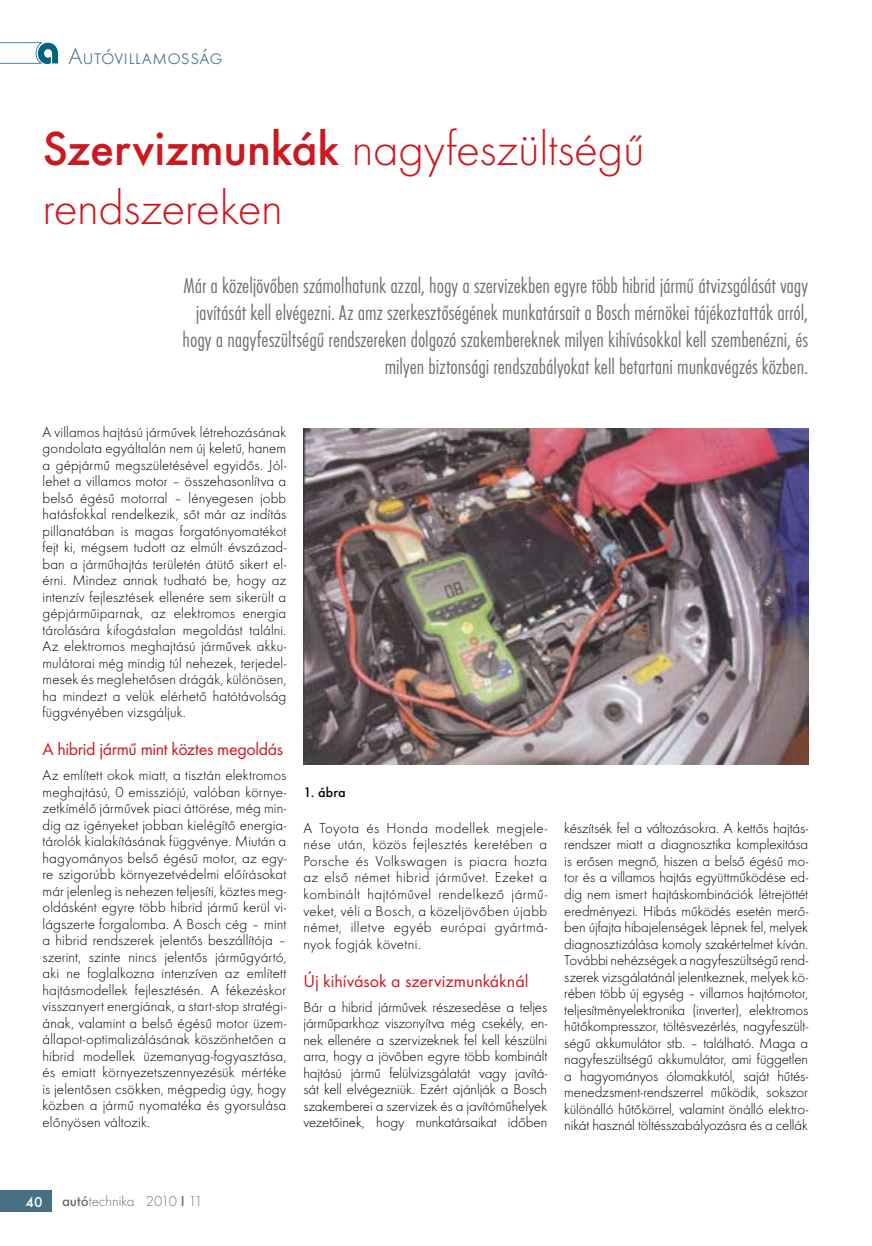
<style>
.page{position:relative;width:872px;height:1246px;background:#fff}
.page>*{position:absolute;margin:0;border:0;box-sizing:border-box;transform-origin:0 0}
.t1{font:300 49.5px/59.4px "Futura TOT";letter-spacing:-.01em;color:#ce181f}
.t2{font:300 24px "Futura TOT";color:#467082}
.t3{font:22.5px/27px "Futura TOT Lig Con";letter-spacing:-.005em;color:#6d6f71;text-align:right}
.t4{font:18px "Futura TOT Boo";letter-spacing:-.015em;color:#ce181f}
.t5{font:300 15px/16.5px "Futura TOT";letter-spacing:.005em;color:#000;text-align:justify}
.t6{font:300 15px "Futura TOT";color:#6d6f71}
.t7{font:500 15px "Futura TOT";color:#fff}
.t8{font:500 14.25px "Futura TOT";color:#000}
.s1{font-weight:500}
</style>
<div class="page">
<div style="left:0;top:1191px;width:51px;height:21px;background:#467082"></div>
<svg style="left:0;top:42px;width:58px;height:22px"></svg>
<img style="left:303px;top:428px;width:505px;height:336px">
<p class="t2" style="left:68px;top:43px;width:156px">Autóvillamosság</p>
<p class="t1" style="left:43px;top:119px;width:603px"><span class="s1">Szervizmunkák</span> nagyfeszültségű rendszereken</p>
<p class="t3" style="left:182px;top:272px;width:627px">Már a közeljövőben számolhatunk azzal, hogy a szervizekben egyre több hibrid jármű átvizsgálását vagy javítását kell elvégezni. Az amz szerkesztőségének munkatársait a Bosch mérnökei tájékoztatták arról, hogy a nagyfeszültségű rendszereken dolgozó szakembereknek milyen kihívásokkal kell szembenézni, és milyen biztonsági rendszabályokat kell betartani munkavégzés közben.</p>
<p class="t5" style="left:43px;top:423px;width:245px">A villamos hajtású járművek létrehozásának gondolata egyáltalán nem új keletű, hanem a gépjármű megszületésével egyidős. Jól&shy;lehet a villamos motor – összehasonlítva a belső égésű motorral – lényegesen jobb hatásfokkal rendelkezik, sőt már az indítás pillanatában is magas forgatónyomatékot fejt ki, mégsem tudott az elmúlt évszázad&shy;ban a járműhajtás területén átütő sikert el&shy;érni. Mindez annak tudható be, hogy az intenzív fejlesztések ellenére sem sikerült a gépjárműiparnak, az elektromos energia tárolására kifogástalan megoldást találni.<br>Az elektromos meghajtású járművek akku&shy;mulátorai még mindig túl nehezek, terjedel&shy;mesek és meglehetősen drágák, különösen, ha mindezt a velük elérhető hatótávolság függvényében vizsgáljuk.</p>
<p class="t4" style="left:43px;top:738px;width:242px">A hibrid jármű mint köztes megoldás</p>
<p class="t5" style="left:43px;top:767px;width:245px">Az említett okok miatt, a tisztán elektromos meghajtású, 0 emissziójú, valóban környe&shy;zetkímélő járművek piaci áttörése, még min&shy;dig az igényeket jobban kielégítő energia&shy;tárolók kialakításának függvénye. Miután a hagyományos belső égésű motor, az egy&shy;re szigorúbb környezetvédelmi előírásokat már jelenleg is nehezen teljesíti, köztes meg&shy;oldásként egyre több hibrid jármű kerül vi&shy;lágszerte forgalomba. A Bosch cég – mint a hibrid rendszerek jelentős beszállítója – szerint, szinte nincs jelentős járműgyártó, aki ne foglalkozna intenzíven az említett hajtásmodellek fejlesztésén. A fékezéskor visszanyert energiának, a start-stop stratégi&shy;ának, valamint a belső égésű motor üzem&shy;állapot-optimalizálásának köszönhetően a hibrid modellek üzemanyag-fogyasztása, és emiatt környezetszennyezésük mértéke is jelentősen csökken, mégpedig úgy, hogy közben a jármű nyomatéka és gyorsulása előnyösen változik.</p>
<p class="t8" style="left:303px;top:784px;width:44px">1. ábra</p>
<p class="t5" style="left:303px;top:820px;width:245px">A Toyota és Honda modellek megjele&shy;nése után, közös fejlesztés keretében a Porsche és Volkswagen is piacra hozta az első német hibrid járművet. Ezeket a kombinált hajtóművel rendelkező jármű&shy;veket, véli a Bosch, a közeljövőben újabb német, illetve egyéb európai gyártmá&shy;nyok fogják követni.</p>
<p class="t4" style="left:303px;top:970px;width:226px">Új kihívások a szervizmunkáknál</p>
<p class="t5" style="left:303px;top:998px;width:245px">Bár a hibrid járművek részesedése a teljes járműparkhoz viszonyítva még csekély, en&shy;nek ellenére a szervizeknek fel kell készülni arra, hogy a jövőben egyre több kombinált hajtású jármű felülvizsgálatát vagy javítá&shy;sát kell elvégezniük. Ezért ajánlják a Bosch szakemberei a szervizek és a javítóműhelyek vezetőinek, hogy munkatársaikat időben</p>
<p class="t5" style="left:564px;top:820px;width:245px">készítsék fel a változásokra. A kettős hajtás&shy;rendszer miatt a diagnosztika komplexitása is erősen megnő, hiszen a belső égésű mo&shy;tor és a villamos hajtás együttműködése ed&shy;dig nem ismert hajtáskombinációk létrejöttét eredményezi. Hibás működés esetén merő&shy;ben újfajta hibajelenségek lépnek fel, melyek diagnosztizálása komoly szakértelmet kíván.<br>További nehézségek a nagyfeszültségű rend&shy;szerek vizsgálatánál jelentkeznek, melyek kö&shy;rében több új egység – villamos hajtómotor, teljesítményelektronika (inverter), elektromos hűtőkompresszor, töltésvezérlés, nagyfeszült&shy;ségű akkumulátor stb. – található. Maga a nagyfeszültségű akkumulátor, ami független a hagyományos ólomakkutól, saját hűtés&shy;menedzsment-rendszerrel működik, sokszor különálló hűtőkörrel, valamint önálló elektro&shy;nikát használ töltésszabályozásra és a cellák</p>
<p class="t7" style="left:26px;top:1193px;width:19px">40</p>
<p class="t6" style="left:62px;top:1193px;width:142px"><span class="s1">autó</span>technika 2010 <span class="s1">I</span> 11</p>
</div>
